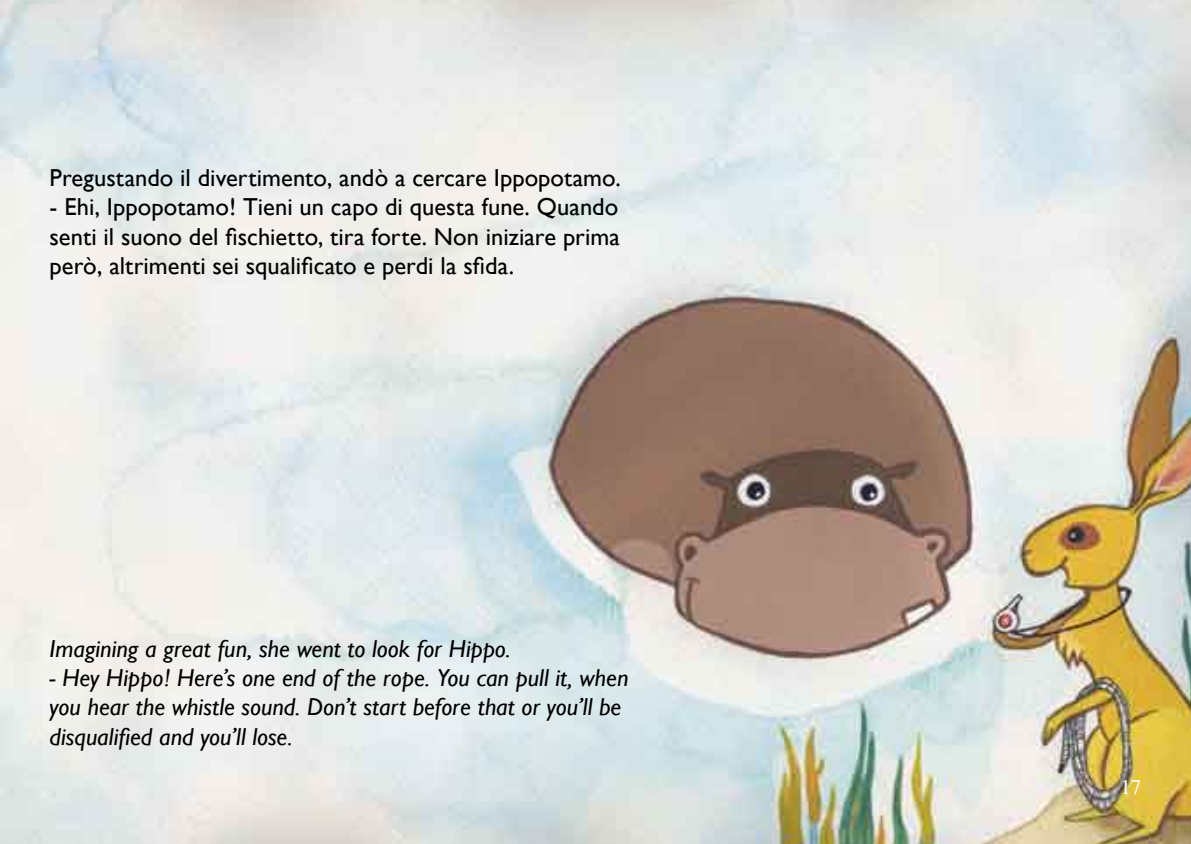
<style>
.page{position:relative;width:1191px;height:844px;background:#fff}
.page>*{position:absolute;margin:0;border:0;box-sizing:border-box;transform-origin:0 0}
.t1{font:24.5px/29.4px "Gill Sans";color:#000;text-align:justify}
.t2{font:italic 24.5px/29.4px "Gill Sans";color:#000}
.t3{font:21px "Times";color:#fff}
</style>
<div class="page">
<img style="left:0;top:0;width:1191px;height:843px">
<p class="t1" style="left:50px;top:163px;width:573px">Pregustando il divertimento, andò a cercare Ippopotamo.</p>
<p class="t1" style="left:50px;top:192px;width:572px">- Ehi, Ippopotamo! Tieni un capo di questa fune. Quando senti il suono del fischietto, tira forte. Non iniziare prima però, altrimenti sei squalificato e perdi la sfida.</p>
<p class="t2" style="left:50px;top:633px;width:462px">Imagining a great fun, she went to look for Hippo.</p>
<p class="t2" style="left:50px;top:662px;width:580px">- Hey Hippo! Here’s one end of the rope. You can pull it, when you hear the whistle sound. Don’t start before that or you’ll be disqualified and you’ll lose.</p>
<p class="t3" style="left:1120px;top:775px;width:22px">17</p>
</div>
